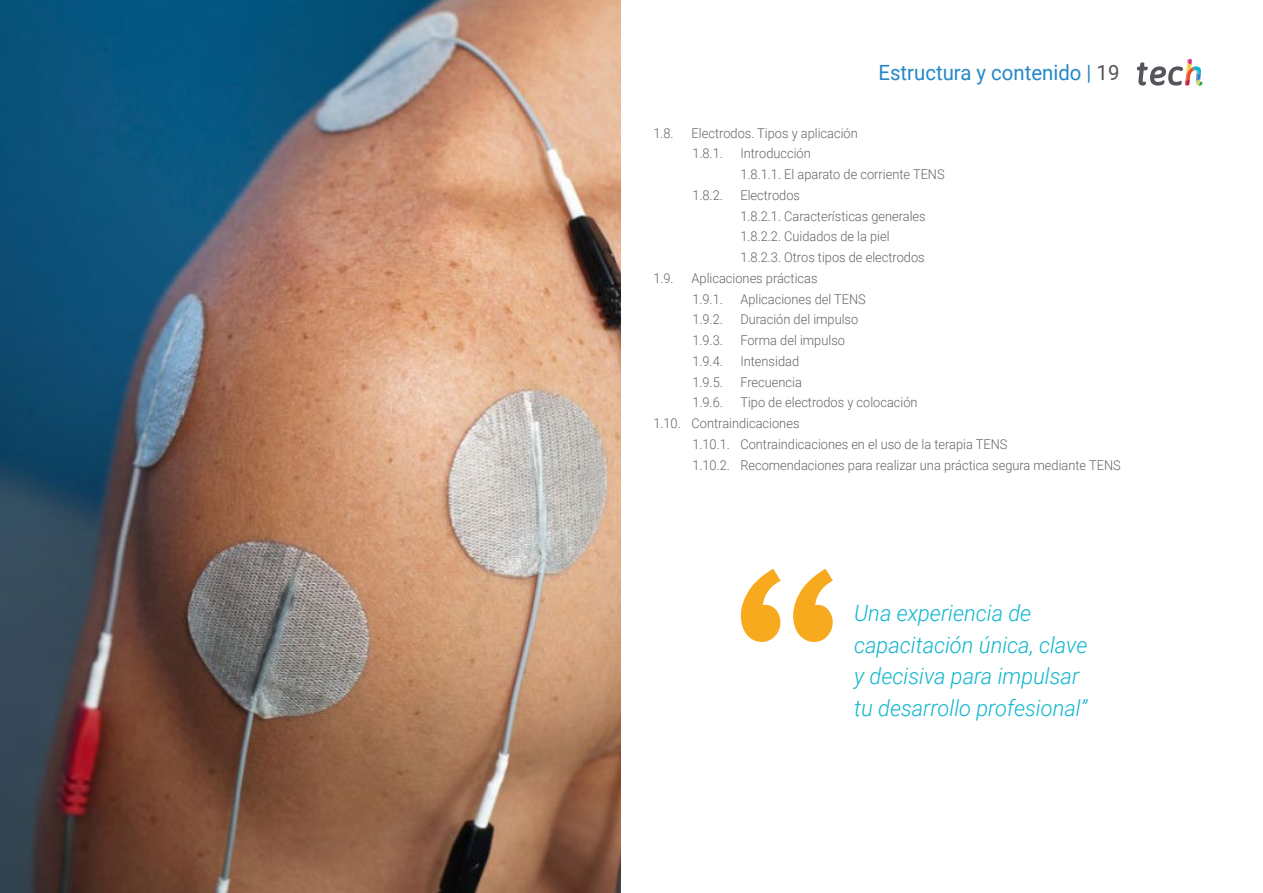
<style>
.page{position:relative;width:1263px;height:893px;background:#fff}
.page>*{position:absolute;margin:0;border:0;box-sizing:border-box;transform-origin:0 0}
.t1{font:italic 300 22.5px/31.5px "Roboto";color:#0fb6cf}
.t2{font:21px "Roboto";color:#2488c9}
.t3{font:300 13.5px/20.7px "Roboto";color:#61646a;scale:.95 1}
.s1{color:#54565b}
</style>
<div class="page">
<svg style="left:741px;top:569px;width:92px;height:73px"></svg>
<svg style="left:1137px;top:59px;width:65px;height:27px"></svg>
<img style="left:0;top:0;width:621px;height:893px">
<h2 class="t2" style="left:878px;top:57px;width:242px">Estructura y contenido | <span class="s1">19</span></h2>
<p class="t3" style="left:653px;top:122px;width:23px">1.8.</p>
<p class="t3" style="left:692px;top:122px;width:176px">Electrodos. Tipos y aplicación<br>1.8.1.</p>
<p class="t3" style="left:740px;top:143px;width:217px">Introducción<br>1.8.1.1. El aparato de corriente TENS</p>
<p class="t3" style="left:692px;top:184px;width:34px">1.8.2.</p>
<p class="t3" style="left:740px;top:184px;width:197px">Electrodos<br>1.8.2.1. Características generales<br>1.8.2.2. Cuidados de la piel<br>1.8.2.3. Otros tipos de electrodos</p>
<p class="t3" style="left:653px;top:267px;width:23px">1.9.</p>
<p class="t3" style="left:692px;top:267px;width:134px">Aplicaciones prácticas<br>1.9.1.</p>
<p class="t3" style="left:740px;top:288px;width:134px">Aplicaciones del TENS</p>
<p class="t3" style="left:692px;top:309px;width:34px">1.9.2.</p>
<p class="t3" style="left:740px;top:309px;width:126px">Duración del impulso</p>
<p class="t3" style="left:692px;top:330px;width:34px">1.9.3.</p>
<p class="t3" style="left:740px;top:330px;width:112px">Forma del impulso</p>
<p class="t3" style="left:692px;top:350px;width:34px">1.9.4.</p>
<p class="t3" style="left:740px;top:350px;width:63px">Intensidad</p>
<p class="t3" style="left:692px;top:371px;width:34px">1.9.5.</p>
<p class="t3" style="left:740px;top:371px;width:66px">Frecuencia</p>
<p class="t3" style="left:692px;top:392px;width:34px">1.9.6.</p>
<p class="t3" style="left:653px;top:392px;width:280px;text-indent:87px">Tipo de electrodos y colocación<br>1.10. Contraindicaciones</p>
<p class="t3" style="left:692px;top:433px;width:452px">1.10.1. Contraindicaciones en el uso de la terapia TENS<br>1.10.2. Recomendaciones para realizar una práctica segura mediante TENS</p>
<h1 class="t1" style="left:854px;top:597px;width:235px">Una experiencia de capacitación única, clave y decisiva para impulsar tu desarrollo profesional”</h1>
</div>
